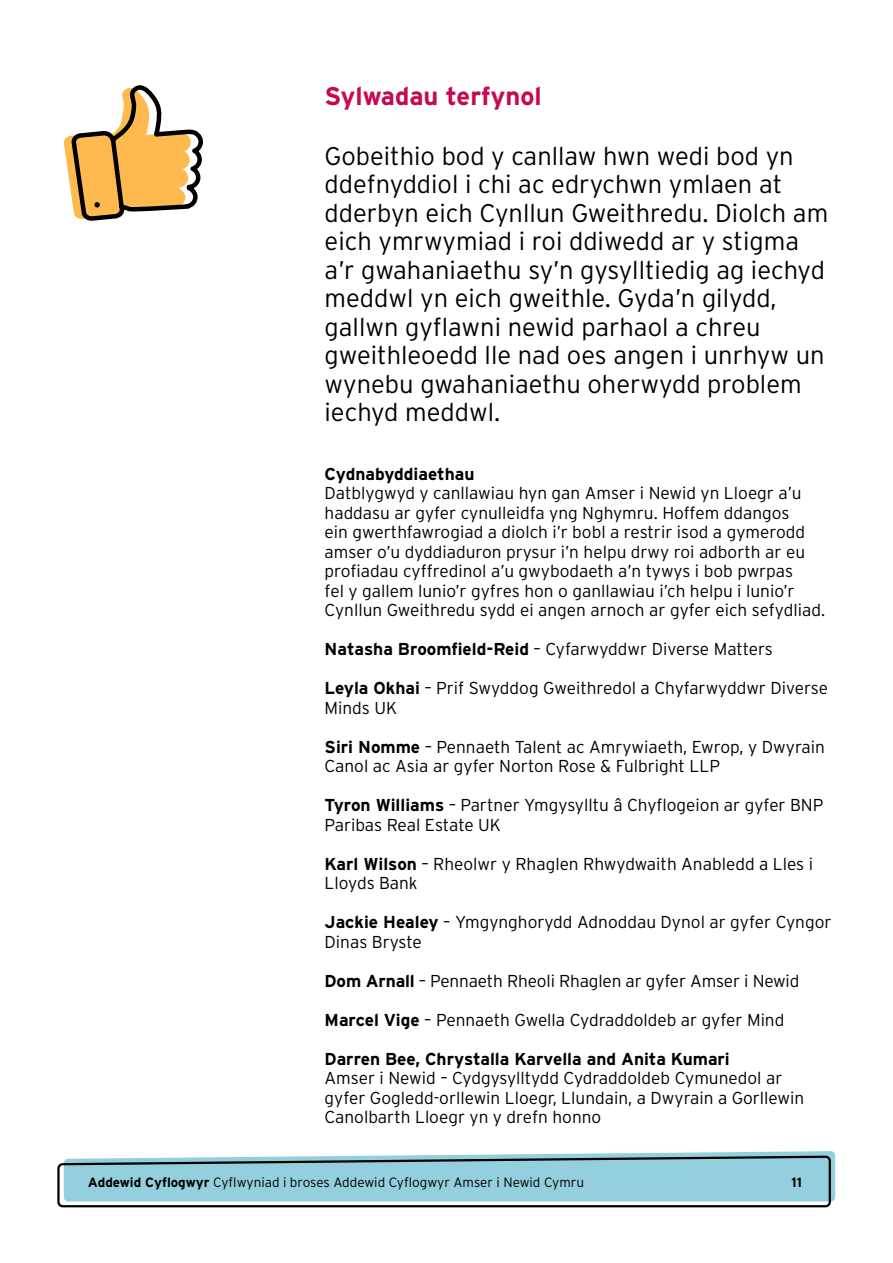
<style>
.page{position:relative;width:893px;height:1263px;background:#fff}
.page>*{position:absolute;margin:0;border:0;box-sizing:border-box;transform-origin:0 0}
.t1{font:300 25.5px/28.5px "Interstate";color:#000}
.t2{font:700 25.5px "Interstate";color:#c70852}
.t3{font:300 17.25px/19.5px "Interstate";color:#000}
.t4{font:700 17.25px "Interstate";color:#000}
.t5{font:300 13.5px "Interstate";color:#000}
.t6{font:700 13.5px "Interstate";color:#000}
.s1{font-weight:700}
</style>
<div class="page">
<svg style="left:57px;top:1151px;width:778px;height:57px;background:#97c5d0"></svg>
<svg style="left:63px;top:85px;width:140px;height:136px"></svg>
<h1 class="t2" style="left:325px;top:82px;width:219px">Sylwadau terfynol</h1>
<p class="t1" style="left:325px;top:141px;width:505px">Gobeithio bod y canllaw hwn wedi bod yn ddefnyddiol i chi ac edrychwn ymlaen at dderbyn eich Cynllun Gweithredu. Diolch am eich ymrwymiad i roi ddiwedd ar y stigma a’r gwahaniaethu sy’n gysylltiedig ag iechyd meddwl yn eich gweithle. Gyda’n gilydd, gallwn gyflawni newid parhaol a chreu gweithleoedd lle nad oes angen i unrhyw un wynebu gwahaniaethu oherwydd problem iechyd meddwl.</p>
<p class="t4" style="left:325px;top:464px;width:151px">Cydnabyddiaethau</p>
<p class="t3" style="left:325px;top:483px;width:502px">Datblygwyd y canllawiau hyn gan Amser i Newid yn Lloegr a’u haddasu ar gyfer cynulleidfa yng Nghymru. Hoffem ddangos<br>ein gwerthfawrogiad a diolch i’r bobl a restrir isod a gymerodd amser o’u dyddiaduron prysur i’n helpu drwy roi adborth ar eu profiadau cyffredinol a’u gwybodaeth a’n tywys i bob pwrpas<br>fel y gallem lunio’r gyfres hon o ganllawiau i’ch helpu i lunio’r Cynllun Gweithredu sydd ei angen arnoch ar gyfer eich sefydliad.</p>
<p class="t3" style="left:325px;top:639px;width:450px"><span class="s1">Natasha Broomfield-Reid</span> – Cyfarwyddwr Diverse Matters</p>
<p class="t3" style="left:325px;top:678px;width:505px"><span class="s1">Leyla Okhai</span> – Prif Swyddog Gweithredol a Chyfarwyddwr Diverse<br>Minds UK</p>
<p class="t3" style="left:325px;top:737px;width:502px"><span class="s1">Siri Nomme</span> – Pennaeth Talent ac Amrywiaeth, Ewrop, y Dwyrain<br>Canol ac Asia ar gyfer Norton Rose &amp; Fulbright LLP</p>
<p class="t3" style="left:325px;top:795px;width:500px"><span class="s1">Tyron Williams</span> – Partner Ymgysylltu â Chyflogeion ar gyfer BNP<br>Paribas Real Estate UK</p>
<p class="t3" style="left:325px;top:854px;width:490px"><span class="s1">Karl Wilson</span> – Rheolwr y Rhaglen Rhwydwaith Anabledd a Lles i<br>Lloyds Bank</p>
<p class="t3" style="left:325px;top:912px;width:508px"><span class="s1">Jackie Healey</span> – Ymgynghorydd Adnoddau Dynol ar gyfer Cyngor<br>Dinas Bryste</p>
<p class="t3" style="left:325px;top:970px;width:476px"><span class="s1">Dom Arnall</span> – Pennaeth Rheoli Rhaglen ar gyfer Amser i Newid</p>
<p class="t3" style="left:325px;top:1009px;width:461px"><span class="s1">Marcel Vige</span> – Pennaeth Gwella Cydraddoldeb ar gyfer Mind</p>
<p class="t4" style="left:325px;top:1049px;width:407px">Darren Bee, Chrystalla Karvella and Anita Kumari</p>
<p class="t3" style="left:325px;top:1068px;width:481px">Amser i Newid – Cydgysylltydd Cydraddoldeb Cymunedol ar gyfer Gogledd-orllewin Lloegr, Llundain, a Dwyrain a Gorllewin<br>Canolbarth Lloegr yn y drefn honno</p>
<p class="t5" style="left:88px;top:1174px;width:498px"><span class="s1">Addewid Cyflogwyr</span> Cyflwyniad i broses Addewid Cyflogwyr Amser i Newid Cymru</p>
<p class="t6" style="left:791px;top:1175px;width:12px">11</p>
</div>
